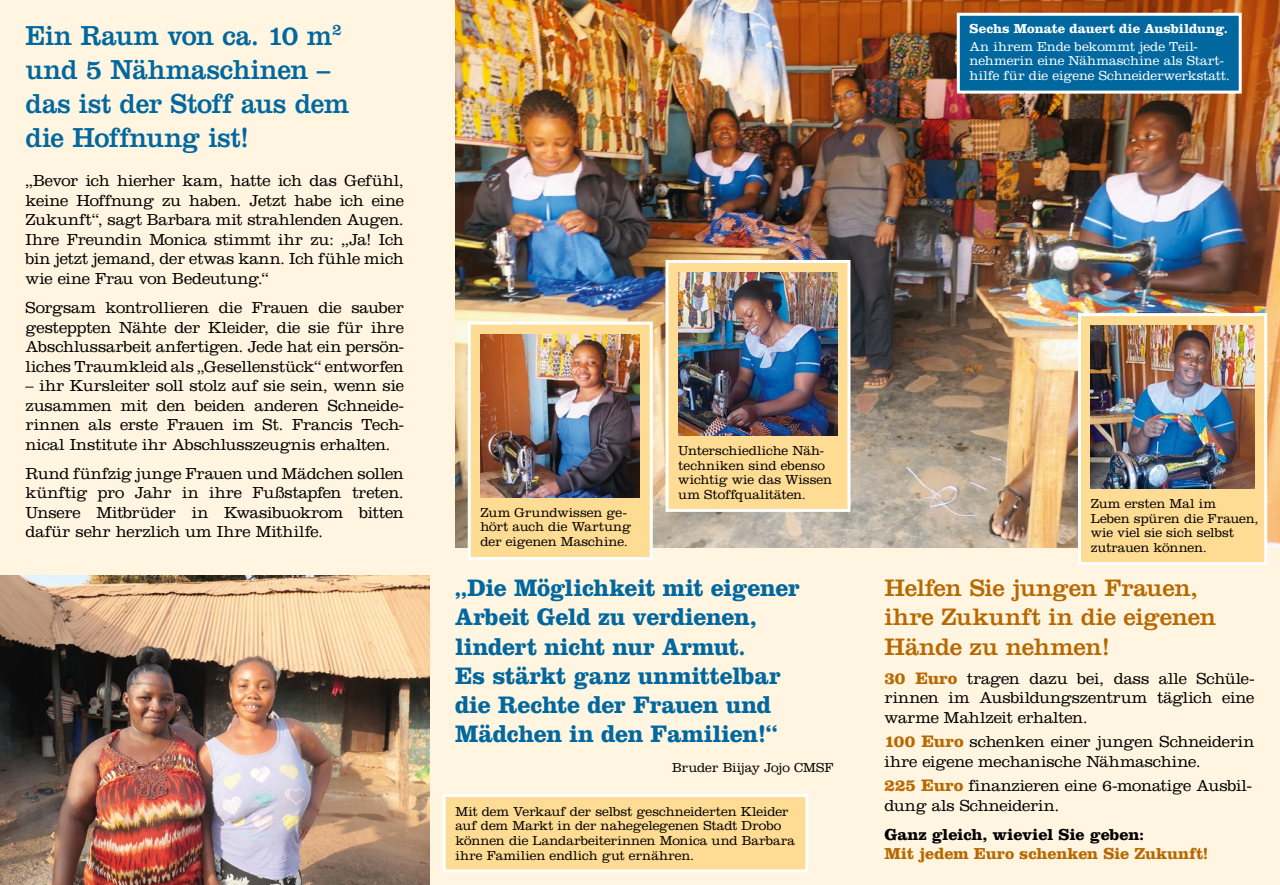
<style>
.page{position:relative;width:1280px;height:885px;background:#fff}
.page>*{position:absolute;margin:0;border:0;box-sizing:border-box;transform-origin:0 0}
.t1{font:28.5px/34.2px "Clarendon LT Std";letter-spacing:-.01em;color:#00689f;scale:.95 1}
.t2{font:700 24.75px/29.2px "Clarendon LT Std";letter-spacing:-.015em;color:#00689f;scale:.95 1}
.t3{font:24.75px/29.2px "Clarendon LT Std";letter-spacing:-.015em;color:#b86800}
.t4{font:300 16.5px/19.5px "Clarendon LT Std";letter-spacing:-.015em;color:#000;text-align:justify}
.t5{font:700 16.5px "Clarendon LT Std";letter-spacing:-.005em;color:#b86800}
.t6{font:700 16.5px "Clarendon LT Std";letter-spacing:-.015em;color:#000}
.t7{font:300 13.5px/14.5px "Clarendon LT Std";letter-spacing:-.01em;color:#000}
.t8{font:300 13.5px/14.5px "Clarendon LT Std";letter-spacing:-.005em;color:#fff}
.t9{font:700 13.5px "Clarendon LT Std";color:#fff}
.s1{font-weight:700;font-size:17.25px;color:#b86800}
</style>
<div class="page">
<div style="left:0;top:0;width:1280px;height:884px;background:#fff5e0"></div>
<img style="left:455px;top:0;width:825px;height:547px">
<img style="left:0;top:575px;width:429px;height:309px">
<div style="left:1078px;top:313px;width:189px;height:252px;background:#ffdc93;border:3px solid #fff"></div>
<div style="left:665px;top:260px;width:185px;height:252px;background:#ffdc93;border:3px solid #fff"></div>
<div style="left:468px;top:321px;width:185px;height:239px;background:#ffdc93;border:3px solid #fff"></div>
<img style="left:1091px;top:326px;width:163px;height:162px">
<img style="left:678px;top:273px;width:160px;height:162px">
<img style="left:480px;top:334px;width:160px;height:163px">
<div style="left:957px;top:13px;width:285px;height:81px;background:#00689f;border:3px solid #fff"></div>
<div style="left:443px;top:793px;width:365px;height:79px;background:#ffdc93;border:3px solid #fff"></div>
<h1 class="t1" style="left:26px;top:18px;width:342px">Ein Raum von ca. 10 m<sup>2 </sup>und 5 Nähmaschinen – das ist der Stoff aus dem die Hoffnung ist!</h1>
<p class="t4" style="left:26px;top:171px;width:380px">„Bevor ich hierher kam, hatte ich das Gefühl, keine Hoffnung zu haben. Jetzt habe ich eine Zukunft“, sagt Barbara mit strahlenden Augen.<br>Ihre Freundin Monica stimmt ihr zu: „Ja! Ich bin jetzt jemand, der etwas kann. Ich fühle mich wie eine Frau von Bedeutung.“</p>
<p class="t4" style="left:26px;top:298px;width:380px">Sorgsam kontrollieren die Frauen die sauber gesteppten Nähte der Kleider, die sie für ihre Abschlussarbeit anfertigen. Jede hat ein persön&shy;liches Traumkleid als „Gesellenstück“ entworfen</p>
<p class="t4" style="left:26px;top:376px;width:380px;text-align:left">– ihr Kursleiter soll stolz auf sie sein, wenn sie zusammen mit den beiden anderen Schneide-- rinnen als erste Frauen im St. Francis Tech&shy;nical Institute ihr Abschlusszeugnis erhalten.</p>
<p class="t4" style="left:26px;top:463px;width:380px">Rund fünfzig junge Frauen und Mädchen sollen künftig pro Jahr in ihre Fußstapfen treten.<br>Unsere Mitbrüder in Kwasibuokrom bitten dafür sehr herzlich um Ihre Mithilfe.</p>
<p class="t7" style="left:480px;top:505px;width:152px">Zum Grundwissen ge&shy;hört auch die Wartung der eigenen Maschine.</p>
<p class="t7" style="left:678px;top:443px;width:155px">Unterschiedliche Näh&shy;techniken sind ebenso wichtig wie das Wissen um Stoffqualitäten.</p>
<h2 class="t2" style="left:455px;top:572px;width:364px">„Die Möglichkeit mit eigener<br>Arbeit Geld zu verdienen, lindert nicht nur Armut.<br>Es stärkt ganz unmittelbar die Rechte der Frauen und<br>Mädchen in den Familien!“</h2>
<p class="t7" style="left:672px;top:759px;width:163px">Bruder Biijay Jojo CMSF</p>
<p class="t7" style="left:455px;top:803px;width:341px">Mit dem Verkauf der selbst geschneiderten Kleider auf dem Markt in der nahegelegenen Stadt Drobo können die Landarbeiterinnen Monica und Barbara ihre Familien endlich gut ernähren.</p>
<p class="t9" style="left:969px;top:20px;width:260px">Sechs Monate dauert die Ausbildung.</p>
<p class="t8" style="left:969px;top:39px;width:262px">An ihrem Ende bekommt jede Teil&shy;nehmerin eine Nähmaschine als Start&shy;hilfe für die eigene Schneiderwerkstatt.</p>
<p class="t7" style="left:1091px;top:496px;width:169px">Zum ersten Mal im<br>Leben spüren die Frauen, wie viel sie sich selbst zutrauen können.</p>
<h2 class="t3" style="left:884px;top:573px;width:333px">Helfen Sie jungen Frauen, ihre Zukunft in die eigenen<br>Hände zu nehmen!</h2>
<p class="t4" style="left:884px;top:668px;width:371px"><span class="s1">30 Euro</span> tragen dazu bei, dass alle Schüle&shy;rinnen im Ausbildungszentrum täglich eine warme Mahlzeit erhalten.</p>
<p class="t4" style="left:884px;top:732px;width:371px"><span class="s1">100 Euro</span> schenken einer jungen Schneiderin ihre eigene mechanische Nähmaschine.</p>
<p class="t4" style="left:884px;top:775px;width:369px"><span class="s1">225 Euro</span> finanzieren eine 6-monatige Ausbil&shy;dung als Schneiderin.</p>
<p class="t6" style="left:884px;top:824px;width:261px">Ganz gleich, wieviel Sie geben:</p>
<p class="t5" style="left:884px;top:843px;width:325px">Mit jedem Euro schenken Sie Zukunft!</p>
</div>
